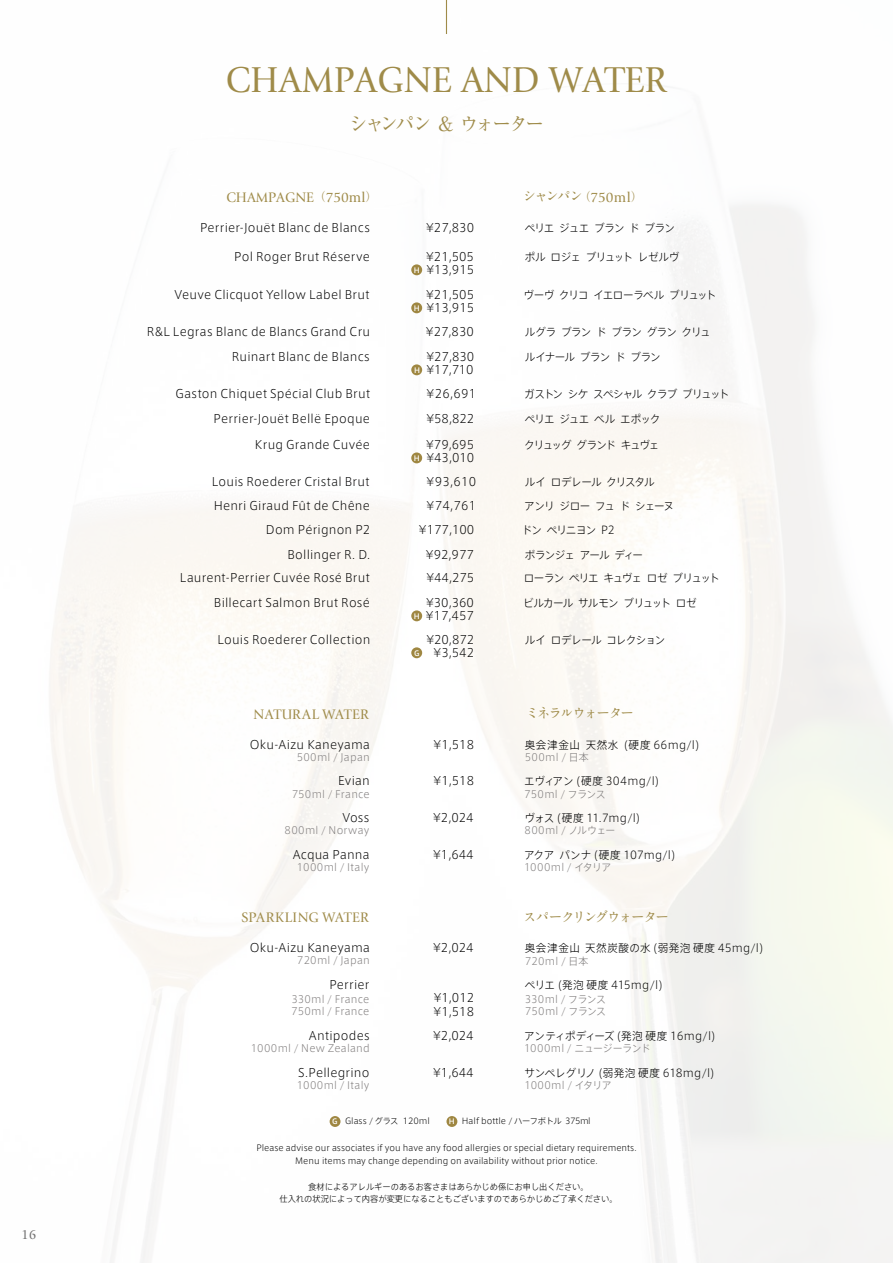
<style>
.page{position:relative;width:893px;height:1263px;background:#fff}
.page>*{position:absolute;margin:0;border:0;box-sizing:border-box;transform-origin:0 0}
.t1{font:37.5px "Giovanni Std";color:#9f8b49;scale:.96 1}
.t2{font:19.5px "Ryumin Pro";letter-spacing:-.14em;color:#9f8b49}
.t3{font:14.4px "Giovanni Std";letter-spacing:.005em;color:#9f8b49}
.t4{font:14.4px "Giovanni Std";letter-spacing:.03em;color:#9f8b49}
.t5{font:14.4px "Giovanni Std";letter-spacing:.025em;color:#9f8b49}
.t6{font:700 13.8px "A1 Mincho Std";letter-spacing:-.11em;color:#9f8b49}
.t7{font:13.8px "Giovanni Std";color:#727171}
.t8{font:300 11.7px/13.5px "Axis Std";letter-spacing:.015em;color:#000}
.t9{font:300 10.8px "Axis Std";letter-spacing:-.04em;color:#000}
.t10{font:300 10.8px "Axis Std";letter-spacing:-.08em;color:#000}
.t11{font:300 10.8px "Axis Std";letter-spacing:.05em;color:#000}
.t12{font:300 10.8px "Axis Std";letter-spacing:-.005em;color:#000}
.t13{font:300 10.8px "Axis Std";letter-spacing:-.065em;color:#000}
.t14{font:300 10.8px "Axis Std";letter-spacing:-.07em;color:#000}
.t15{font:300 10.8px "Axis Std";letter-spacing:-.1em;color:#000}
.t16{font:300 10.8px "Axis Std";letter-spacing:-.01em;color:#000}
.t17{font:300 10.8px "Axis Std";letter-spacing:.02em;color:#000}
.t18{font:300 10.8px "Axis Std";letter-spacing:-.02em;color:#000}
.t19{font:300 10.8px "Axis Std";letter-spacing:-.085em;color:#000}
.t20{font:300 10.8px "Axis Std";letter-spacing:-.115em;color:#000}
.t21{font:300 10.8px "Axis Std";letter-spacing:-.06em;color:#000}
.t22{font:300 10.8px "Axis Std";letter-spacing:-.095em;color:#000}
.t23{font:300 10.8px "Axis Std";letter-spacing:-.075em;color:#000}
.t24{font:300 10.2px/12.9px "Axis Std";letter-spacing:.02em;color:#7d7a7a}
.t25{font:300 10.2px/12.9px "Axis Std";letter-spacing:-.005em;color:#7d7a7a}
.t26{font:300 10.2px "Axis Std";letter-spacing:-.01em;color:#7d7a7a}
.t27{font:300 8.55px/12.8px "Axis Std";color:#000;text-align:center}
.t28{font:300 8.25px "Axis Std";letter-spacing:-.05em;color:#000}
.t29{font:300 8.25px "Axis Std";color:#000}
.s1{font-family:"A1 Mincho Std";font-weight:700;font-size:12px}
.s2{font-size:12px}
.s3{font-family:"Giovanni Std";font-weight:400;font-size:14.4px}
.s4{font-weight:500;font-size:7.2px;color:#fff}
</style>
<div class="page">
<div style="left:411px;top:264px;width:11px;height:11px;background:#9f8742;border-radius:50%"></div>
<div style="left:411px;top:302px;width:11px;height:11px;background:#9f8742;border-radius:50%"></div>
<div style="left:411px;top:452px;width:11px;height:11px;background:#9f8742;border-radius:50%"></div>
<div style="left:411px;top:610px;width:11px;height:11px;background:#9f8742;border-radius:50%"></div>
<div style="left:411px;top:647px;width:11px;height:11px;background:#9f8742;border-radius:50%"></div>
<div style="left:411px;top:364px;width:11px;height:11px;background:#9f8742;border-radius:50%"></div>
<div style="left:330px;top:1116px;width:10px;height:11px;background:#9f8742;border-radius:50%"></div>
<div style="left:446px;top:1116px;width:11px;height:11px;background:#9f8742;border-radius:50%"></div>
<hr style="left:446px;top:0;width:1px;height:34px;background:#9f8b49">
<p class="t7" style="left:21px;top:1227px;width:17px">16</p>
<h1 class="t1" style="left:226px;top:59px;width:461px">CHAMPAGNE AND WATER</h1>
<h2 class="t2" style="left:349px;top:108px;width:197px">シャンパン &amp; ウォーター</h2>
<p class="t3" style="left:226px;top:189px;width:152px">CHAMPAGNE<span class="s1">（</span>750ml<span class="s1">）</span></p>
<p class="t6" style="left:523px;top:185px;width:121px">シャンパン<span class="s2">（</span><span class="s3">750ml</span><span class="s2">）</span></p>
<p class="t8" style="left:200px;top:220px;width:171px">Perrier-Jouët Blanc de Blancs</p>
<p class="t8" style="left:426px;top:220px;width:49px">¥27,830</p>
<p class="t19" style="left:525px;top:220px;width:152px">ペリエ ジュエ ブラン ド ブラン</p>
<p class="t8" style="left:234px;top:249px;width:137px">Pol Roger Brut Réserve</p>
<p class="t8" style="left:426px;top:249px;width:49px">¥21,505</p>
<p class="t9" style="left:525px;top:249px;width:156px">ポル ロジェ ブリュット レゼルヴ</p>
<p class="t8" style="left:414px;top:262px;width:62px"><span class="s4">H</span> ¥13,915</p>
<p class="t8" style="left:175px;top:287px;width:197px">Veuve Clicquot Yellow Label Brut</p>
<p class="t8" style="left:426px;top:287px;width:49px">¥21,505</p>
<p class="t9" style="left:524px;top:287px;width:194px">ヴーヴ クリコ イエローラベル ブリュット</p>
<p class="t8" style="left:414px;top:300px;width:62px"><span class="s4">H</span> ¥13,915</p>
<p class="t8" style="left:147px;top:324px;width:225px">R&amp;L Legras Blanc de Blancs Grand Cru</p>
<p class="t8" style="left:426px;top:324px;width:49px">¥27,830</p>
<p class="t13" style="left:525px;top:324px;width:187px">ルグラ ブラン ド ブラン グラン クリュ</p>
<p class="t8" style="left:232px;top:349px;width:139px">Ruinart Blanc de Blancs</p>
<p class="t8" style="left:426px;top:349px;width:49px">¥27,830</p>
<p class="t13" style="left:525px;top:349px;width:137px">ルイナール ブラン ド ブラン</p>
<p class="t8" style="left:414px;top:362px;width:61px"><span class="s4">H</span> ¥17,710</p>
<p class="t8" style="left:176px;top:387px;width:196px">Gaston Chiquet Spécial Club Brut</p>
<p class="t8" style="left:427px;top:387px;width:51px">¥26,691</p>
<p class="t10" style="left:524px;top:386px;width:207px">ガストン シケ スペシャル クラブ ブリュット</p>
<p class="t8" style="left:214px;top:411px;width:158px">Perrier-Jouët Bellë Epoque</p>
<p class="t8" style="left:426px;top:411px;width:49px">¥58,822</p>
<p class="t10" style="left:525px;top:411px;width:137px">ペリエ ジュエ ベル エポック</p>
<p class="t8" style="left:255px;top:437px;width:117px">Krug Grande Cuvée</p>
<p class="t8" style="left:426px;top:437px;width:49px">¥79,695</p>
<p class="t20" style="left:524px;top:437px;width:137px">クリュッグ グランド キュヴェ</p>
<p class="t8" style="left:414px;top:450px;width:62px"><span class="s4">H</span> ¥43,010</p>
<p class="t8" style="left:212px;top:474px;width:159px">Louis Roederer Cristal Brut</p>
<p class="t8" style="left:427px;top:474px;width:51px">¥93,610</p>
<p class="t14" style="left:525px;top:474px;width:131px">ルイ ロデレール クリスタル</p>
<p class="t8" style="left:214px;top:498px;width:158px">Henri Giraud Fût de Chêne</p>
<p class="t8" style="left:427px;top:498px;width:51px">¥74,761</p>
<p class="t10" style="left:524px;top:498px;width:151px">アンリ ジロー フュ ド シェーヌ</p>
<p class="t8" style="left:266px;top:522px;width:106px">Dom Pérignon P2</p>
<p class="t8" style="left:419px;top:522px;width:57px">¥177,100</p>
<p class="t23" style="left:522px;top:522px;width:94px">ドン ペリニヨン P2</p>
<p class="t8" style="left:287px;top:547px;width:84px">Bollinger R. D.</p>
<p class="t8" style="left:426px;top:547px;width:49px">¥92,977</p>
<p class="t22" style="left:525px;top:546px;width:120px">ボランジェ アール ディー</p>
<p class="t8" style="left:180px;top:570px;width:192px">Laurent-Perrier Cuvée Rosé Brut</p>
<p class="t8" style="left:426px;top:570px;width:49px">¥44,275</p>
<p class="t15" style="left:524px;top:570px;width:197px">ローラン ペリエ キュヴェ ロゼ ブリュット</p>
<p class="t8" style="left:214px;top:595px;width:158px">Billecart Salmon Brut Rosé</p>
<p class="t8" style="left:426px;top:595px;width:49px">¥30,360</p>
<p class="t14" style="left:523px;top:595px;width:175px">ビルカール サルモン ブリュット ロゼ</p>
<p class="t8" style="left:414px;top:608px;width:62px"><span class="s4">H</span> ¥17,457</p>
<p class="t8" style="left:217px;top:632px;width:154px">Louis Roederer Collection</p>
<p class="t8" style="left:426px;top:632px;width:49px">¥20,872</p>
<p class="t21" style="left:525px;top:632px;width:142px">ルイ ロデレール コレクション</p>
<p class="t8" style="left:414px;top:645px;width:62px"><span class="s4">G</span> ¥3,542</p>
<p class="t5" style="left:253px;top:706px;width:117px">NATURAL WATER</p>
<p class="t6" style="left:525px;top:702px;width:110px">ミネラルウォーター</p>
<p class="t8" style="left:250px;top:737px;width:122px">Oku-Aizu Kaneyama</p>
<p class="t24" style="left:297px;top:750px;width:75px">500ml / Japan</p>
<p class="t8" style="left:434px;top:737px;width:42px">¥1,518</p>
<p class="t11" style="left:525px;top:737px;width:176px">奥会津金山 天然水 (硬度 66mg/l)</p>
<p class="t24" style="left:525px;top:750px;width:65px">500ml / 日本</p>
<p class="t8" style="left:338px;top:774px;width:33px">Evian</p>
<p class="t24" style="left:292px;top:787px;width:80px">750ml / France</p>
<p class="t8" style="left:434px;top:774px;width:42px">¥1,518</p>
<p class="t17" style="left:524px;top:773px;width:136px">エヴィアン (硬度 304mg/l)</p>
<p class="t24" style="left:524px;top:787px;width:83px">750ml / フランス</p>
<p class="t8" style="left:342px;top:810px;width:29px">Voss</p>
<p class="t24" style="left:285px;top:823px;width:86px">800ml / Norway</p>
<p class="t8" style="left:433px;top:810px;width:42px">¥2,024</p>
<p class="t9" style="left:525px;top:810px;width:117px">ヴォス (硬度 11.7mg/l)</p>
<p class="t24" style="left:525px;top:823px;width:92px">800ml / ノルウェー</p>
<p class="t8" style="left:293px;top:847px;width:78px">Acqua Panna</p>
<p class="t24" style="left:297px;top:860px;width:74px">1000ml / Italy</p>
<p class="t8" style="left:433px;top:847px;width:42px">¥1,644</p>
<p class="t16" style="left:524px;top:847px;width:153px">アクア パンナ (硬度 107mg/l)</p>
<p class="t26" style="left:524px;top:860px;width:89px">1000ml / イタリア</p>
<p class="t4" style="left:242px;top:909px;width:129px">SPARKLING WATER</p>
<p class="t6" style="left:523px;top:905px;width:147px">スパークリングウォーター</p>
<p class="t8" style="left:250px;top:940px;width:122px">Oku-Aizu Kaneyama</p>
<p class="t24" style="left:297px;top:953px;width:74px">720ml / Japan</p>
<p class="t8" style="left:433px;top:940px;width:42px">¥2,024</p>
<p class="t11" style="left:525px;top:940px;width:240px">奥会津金山 天然炭酸の水 (弱発泡 硬度 45mg/l)</p>
<p class="t24" style="left:525px;top:954px;width:65px">720ml / 日本</p>
<p class="t8" style="left:329px;top:977px;width:41px">Perrier</p>
<p class="t24" style="left:291px;top:991px;width:80px">330ml / France<br>750ml / France</p>
<p class="t8" style="left:434px;top:990px;width:42px">¥1,012 ¥1,518</p>
<p class="t18" style="left:525px;top:977px;width:139px">ペリエ (発泡 硬度 415mg/l)</p>
<p class="t25" style="left:525px;top:991px;width:83px">330ml / フランス<br>750ml / フランス</p>
<p class="t8" style="left:309px;top:1028px;width:62px">Antipodes</p>
<p class="t24" style="left:251px;top:1041px;width:120px">1000ml / New Zealand</p>
<p class="t8" style="left:433px;top:1028px;width:42px">¥2,024</p>
<p class="t12" style="left:524px;top:1028px;width:193px">アンティポディーズ (発泡 硬度 16mg/l)</p>
<p class="t25" style="left:524px;top:1041px;width:128px">1000ml / ニュージーランド</p>
<p class="t8" style="left:298px;top:1065px;width:73px">S.Pellegrino</p>
<p class="t24" style="left:297px;top:1078px;width:74px">1000ml / Italy</p>
<p class="t8" style="left:433px;top:1065px;width:42px">¥1,644</p>
<p class="t12" style="left:525px;top:1064px;width:191px">サンペレグリノ (弱発泡 硬度 618mg/l)</p>
<p class="t26" style="left:525px;top:1077px;width:89px">1000ml / イタリア</p>
<p class="t29" style="left:332px;top:1115px;width:100px"><span class="s4">G</span> Glass / グラス 120ml</p>
<p class="t28" style="left:449px;top:1115px;width:143px"><span class="s4">H</span> Half bottle / ハーフボトル 375ml</p>
<p class="t27" style="left:256px;top:1141px;width:382px">Please advise our associates if you have any food allergies or special dietary requirements.<br>Menu items may change depending on availability without prior notice.</p>
<p class="t27" style="left:279px;top:1179px;width:340px">食材によるアレルギーのあるお客さまはあらかじめ係にお申し出ください。<br>仕入れの状況によって内容が変更になることもございますのであらかじめご了承ください。</p>
</div>
